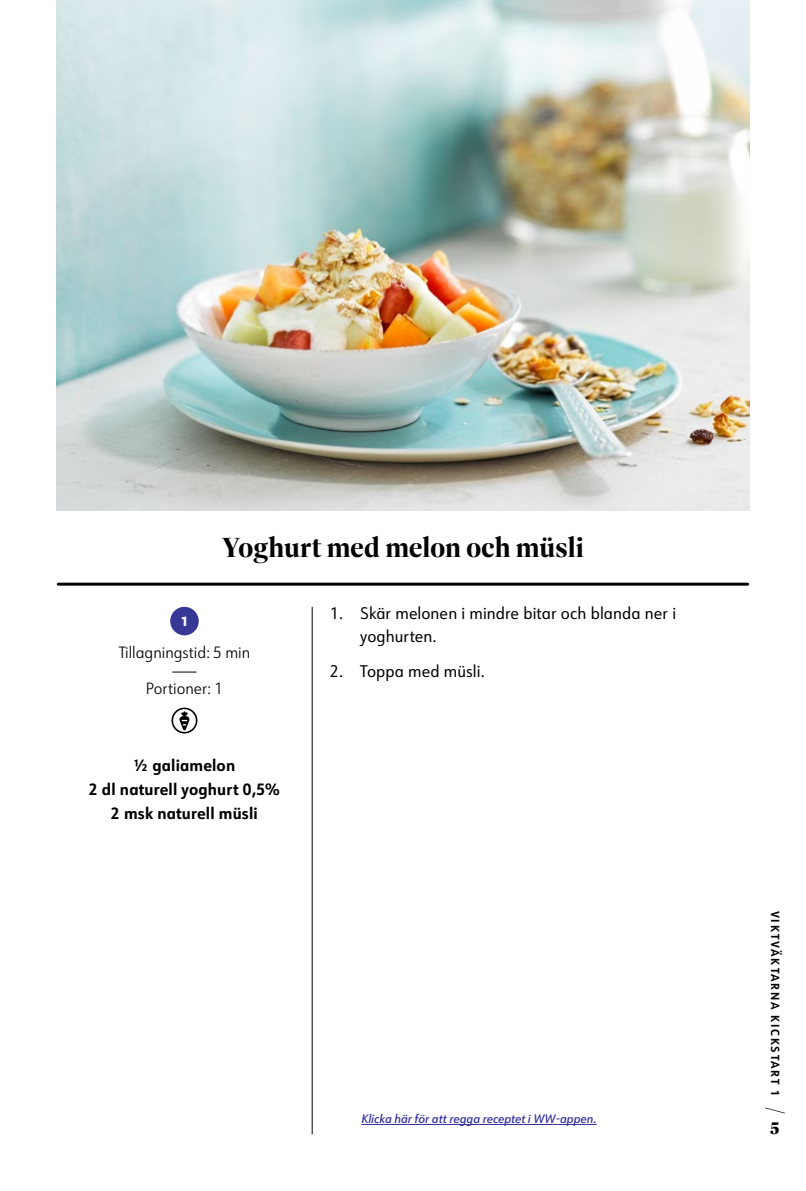
<style>
.page{position:relative;width:806px;height:1191px;background:#fff}
.page>*{position:absolute;margin:0;border:0;box-sizing:border-box;transform-origin:0 0}
.t1{font:700 28px "Dashiell Fine";color:#000}
.t2{font:800 18px "Dashiell Fine";color:#000}
.t3{font:16.4px/22.6px "URW Form Semi Cond";letter-spacing:.005em;color:#000}
.t4{font:700 16px/24px "URW Form Semi Cond";letter-spacing:.01em;color:#000;text-align:center}
.t5{font:300 16px "URW Form Semi Cond";color:#000}
.t6{font:700 14px "National 2";color:#fff}
.t7{font:italic 500 12px "URW Form Semi Cond";color:#322da0}
.t8{font:700 11.6px "URW Form Semi Cond";letter-spacing:.15em;color:#000}
.s1{font-family:"Dashiell Fine";font-weight:800;font-size:23px}
</style>
<div class="page">
<img style="left:57px;top:0;width:691px;height:510px">
<svg style="left:171px;top:707px;width:26px;height:26px"></svg>
<div style="left:170px;top:607px;width:29px;height:28px;background:#373896;border-radius:50%"></div>
<hr style="left:58px;top:582px;width:689px;height:3px;background:#000">
<hr style="left:311px;top:607px;width:1px;height:527px;background:#000">
<svg style="left:172px;top:671px;width:24px;height:1px"></svg>
<hr style="left:361px;top:1124px;width:235px;height:1px;background:#322da0">
<h1 class="t1" style="left:222px;top:530px;width:363px">Yoghurt med melon och müsli</h1>
<p class="t6" style="left:181px;top:612px;width:7px">1</p>
<p class="t3" style="left:360px;top:602px;width:317px;text-indent:-30px">1. Skär melonen i mindre bitar och blanda ner i yoghurten.</p>
<p class="t3" style="left:330px;top:659px;width:156px">2. Toppa med müsli.</p>
<p class="t5" style="left:119px;top:641px;width:133px">Tillagningstid: 5 min</p>
<p class="t5" style="left:146px;top:677px;width:79px">Portioner: 1</p>
<p class="t4" style="left:89px;top:753px;width:192px">½ galiamelon<br>2 dl naturell yoghurt 0,5%<br>2 msk naturell müsli</p>
<p class="t7" style="left:361px;top:1110px;width:237px">Klicka här för att regga receptet i WW-appen.</p>
<p class="t8" style="left:783px;top:910px;width:204px;rotate:90deg">VIKTVÄKTARNA KICKSTART 1 <span class="s1">/</span></p>
<p class="t2" style="left:769px;top:1117px;width:11px">5</p>
</div>
